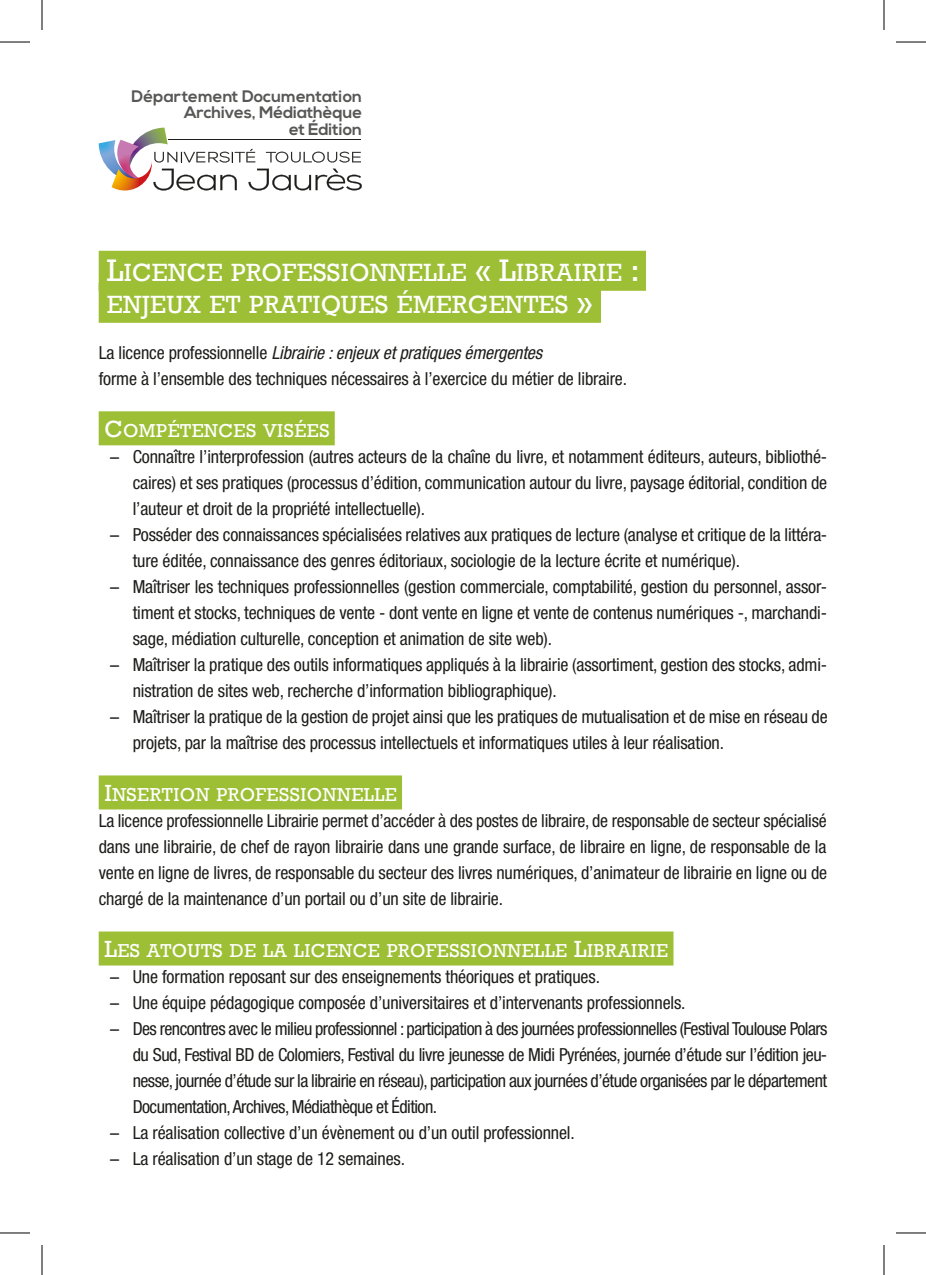
<style>
.page{position:relative;width:926px;height:1275px;background:#fff}
.page>*{position:absolute;margin:0;border:0;box-sizing:border-box;transform-origin:0 0}
.t1{font:25.6px/32px "Rockwell SC800";letter-spacing:.01em;color:#fff}
.t2{font:19.2px "Rockwell SC800";letter-spacing:.025em;color:#fff}
.t3{font:condensed 18px/26px "Helvetica Neue";letter-spacing:-.01em;color:#1d1d1b}
.t4{font:700 16.6px/16.8px "Nexa";letter-spacing:-.005em;color:#575756;text-align:right}
.s1{font-size:32px}
.s2{font-style:italic}
.s3{font-size:24px}
.s4{font-stretch:normal}
</style>
<div class="page">
<div style="left:99px;top:251px;width:547px;height:40px;background:#9dbf36"></div>
<div style="left:99px;top:283px;width:502px;height:40px;background:#9dbf36"></div>
<div style="left:99px;top:411px;width:236px;height:34px;background:#9dbf36"></div>
<div style="left:99px;top:775px;width:303px;height:34px;background:#9dbf36"></div>
<div style="left:99px;top:931px;width:574px;height:34px;background:#9dbf36"></div>
<svg style="left:99px;top:128px;width:263px;height:62px"></svg>
<hr style="left:169px;top:139px;width:192px;height:1px;background:#1d1d1b">
<hr style="left:0;top:42px;width:30px;height:1px;background:#000">
<hr style="left:896px;top:42px;width:30px;height:1px;background:#000">
<hr style="left:0;top:1232px;width:30px;height:1px;background:#000">
<hr style="left:896px;top:1232px;width:30px;height:1px;background:#000">
<hr style="left:42px;top:0;width:1px;height:30px;background:#000">
<hr style="left:42px;top:1245px;width:1px;height:30px;background:#000">
<hr style="left:884px;top:0;width:1px;height:30px;background:#000">
<hr style="left:884px;top:1245px;width:1px;height:30px;background:#000">
<p class="t4" style="left:132px;top:88px;width:232px">Département Documentation<br>Archives, Médiathèque<br>et Édition</p>
<h1 class="t1" style="left:107px;top:257px;width:534px"><span class="s1">L</span>ICENCE PROFESSIONNELLE <span class="s1">« L</span>IBRAIRIE <span class="s1">:<br></span>ENJEUX ET PRATIQUES ÉMERGENTES <span class="s1">»</span></h1>
<p class="t3" style="left:99px;top:339px;width:530px">La licence professionnelle <span class="s2">Librairie : enjeux et pratiques émergentes<br></span>forme à l’ensemble des techniques nécessaires à l’exercice du métier de libraire.</p>
<p class="t2" style="left:104px;top:419px;width:227px"><span class="s3">C</span>OMPÉTENCES VISÉES</p>
<p class="t3" style="left:133px;top:443px;width:696px;text-align:justify;text-indent:-23px"><span class="s4">–</span> Connaître l’interprofession (autres acteurs de la chaîne du livre, et notamment éditeurs, auteurs, bibliothé&shy;caires) et ses pratiques (processus d’édition, communication autour du livre, paysage éditorial, condition de l’auteur et droit de la propriété intellectuelle).</p>
<p class="t3" style="left:133px;top:521px;width:696px;text-indent:-23px"><span class="s4">–</span> Posséder des connaissances spécialisées relatives aux pratiques de lecture (analyse et critique de la littéra&shy;ture éditée, connaissance des genres éditoriaux, sociologie de la lecture écrite et numérique).</p>
<p class="t3" style="left:133px;top:573px;width:696px;text-align:justify;text-indent:-23px"><span class="s4">–</span> Maîtriser les techniques professionnelles (gestion commerciale, comptabilité, gestion du personnel, assor&shy;timent et stocks, techniques de vente - dont vente en ligne et vente de contenus numériques -, marchandi&shy;sage, médiation culturelle, conception et animation de site web).</p>
<p class="t3" style="left:133px;top:651px;width:696px;text-indent:-23px"><span class="s4">–</span> Maîtriser la pratique des outils informatiques appliqués à la librairie (assortiment, gestion des stocks, admi&shy;nistration de sites web, recherche d’information bibliographique).</p>
<p class="t3" style="left:133px;top:703px;width:697px;text-indent:-23px"><span class="s4">–</span> Maîtriser la pratique de la gestion de projet ainsi que les pratiques de mutualisation et de mise en réseau de projets, par la maîtrise des processus intellectuels et informatiques utiles à leur réalisation.</p>
<p class="t2" style="left:104px;top:783px;width:294px"><span class="s3">I</span>NSERTION PROFESSIONNELLE</p>
<p class="t3" style="left:99px;top:807px;width:730px;text-align:justify">La licence professionnelle Librairie permet d’accéder à des postes de libraire, de responsable de secteur spécialisé dans une librairie, de chef de rayon librairie dans une grande surface, de libraire en ligne, de responsable de la vente en ligne de livres, de responsable du secteur des livres numériques, d’animateur de librairie en ligne ou de chargé de la maintenance d’un portail ou d’un site de librairie.</p>
<p class="t2" style="left:104px;top:939px;width:565px"><span class="s3">L</span>ES ATOUTS DE LA LICENCE PROFESSIONNELLE <span class="s3">L</span>IBRAIRIE</p>
<p class="t3" style="left:110px;top:963px;width:491px"><span class="s4">–</span> Une formation reposant sur des enseignements théoriques et pratiques.</p>
<p class="t3" style="left:110px;top:989px;width:577px"><span class="s4">–</span> Une équipe pédagogique composée d’universitaires et d’intervenants professionnels.</p>
<p class="t3" style="left:133px;top:1015px;width:696px;text-align:justify;text-indent:-23px"><span class="s4">–</span> Des rencontres avec le milieu professionnel : participation à des journées professionnelles (Festival Toulouse Polars du Sud, Festival BD de Colomiers, Festival du livre jeunesse de Midi Pyrénées, journée d’étude sur l’édition jeu&shy;nesse, journée d’étude sur la librairie en réseau), participation aux journées d’étude organisées par le département Documentation, Archives, Médiathèque et Édition.</p>
<p class="t3" style="left:110px;top:1119px;width:466px"><span class="s4">–</span> La réalisation collective d’un évènement ou d’un outil professionnel.</p>
<p class="t3" style="left:110px;top:1145px;width:296px"><span class="s4">–</span> La réalisation d’un stage de 12 semaines.</p>
</div>
